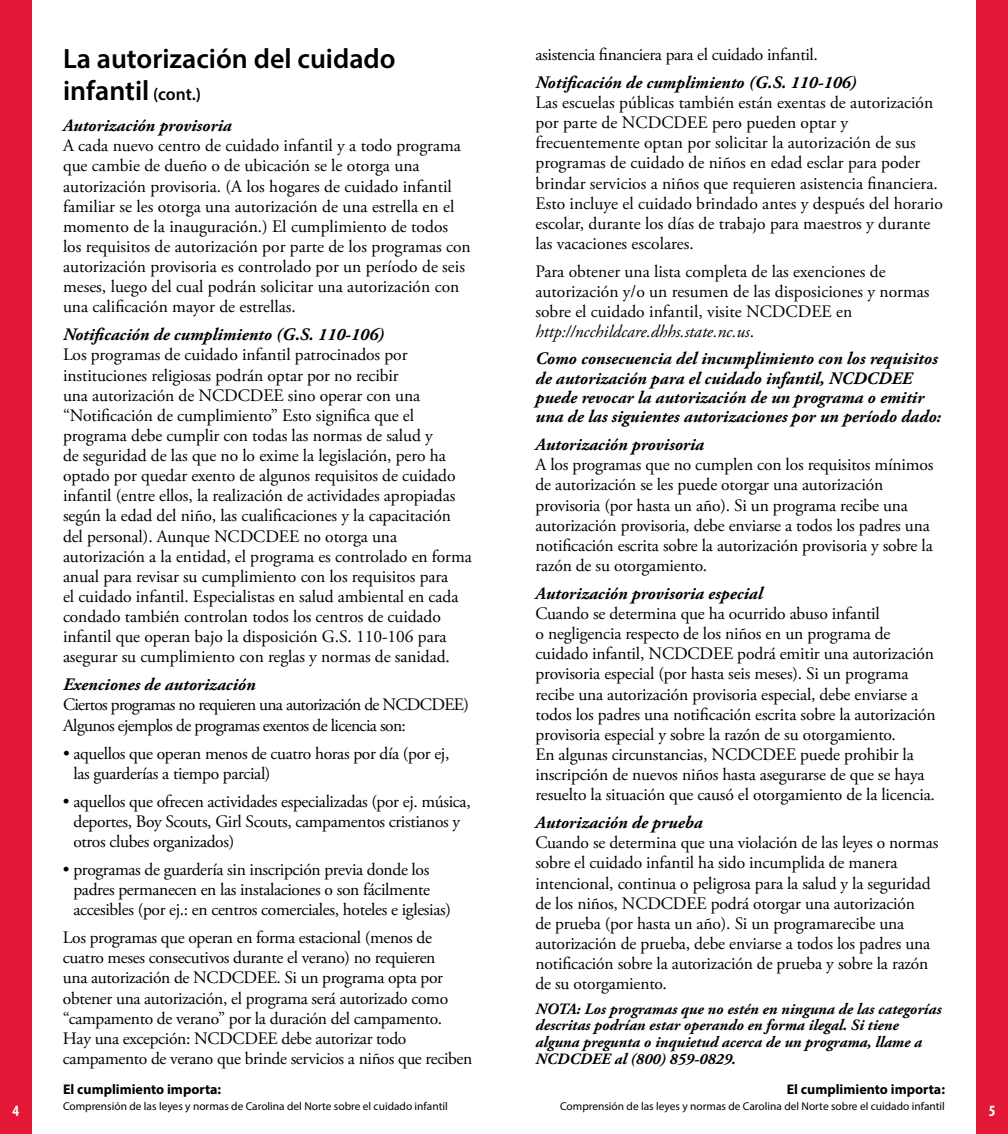
<style>
.page{position:relative;width:1008px;height:1134px;background:#fff}
.page>*{position:absolute;margin:0;border:0;box-sizing:border-box;transform-origin:0 0}
.t1{font:600 28px/31.5px "Myriad Pro";color:#000}
.t2{font:17.5px/20.1px "Adobe Garamond Pro";letter-spacing:-.01em;color:#000}
.t3{font:italic 700 17.5px/19.2px "Adobe Garamond Pro";color:#000}
.t4{font:17.5px/20.1px "Adobe Garamond Pro";letter-spacing:-.04em;color:#000}
.t5{font:italic 700 15.75px/16.6px "Adobe Garamond Pro";color:#000}
.t6{font:700 condensed 15.75px "Myriad Pro";color:#fff}
.t7{font:700 14px "Myriad Pro";color:#000}
.t8{font:11.38px "Myriad Pro";color:#000}
.s1{font-size:17.5px}
.s2{font-style:italic}
</style>
<div class="page">
<div style="left:976px;top:0;width:32px;height:1134px;background:#e31837"></div>
<div style="left:0;top:0;width:32px;height:1134px;background:#e31837"></div>
<h1 class="t1" style="left:63px;top:42px;width:334px">La autorización del cuidado infantil <span class="s1">(cont.)</span></h1>
<p class="t3" style="left:63px;top:116px;width:170px">Autorización provisoria</p>
<p class="t2" style="left:63px;top:136px;width:409px">A cada nuevo centro de cuidado infantil y a todo programa que cambie de dueño o de ubicación se le otorga una autorización provisoria. (A los hogares de cuidado infantil familiar se les otorga una autorización de una estrella en el momento de la inauguración.) El cumplimiento de todos los requisitos de autorización por parte de los programas con autorización provisoria es controlado por un período de seis meses, luego del cual podrán solicitar una autorización con una calificación mayor de estrellas.</p>
<p class="t3" style="left:63px;top:325px;width:323px">Notificación de cumplimiento (G.S. 110-106)</p>
<p class="t2" style="left:63px;top:345px;width:410px">Los programas de cuidado infantil patrocinados por instituciones religiosas podrán optar por no recibir<br>una autorización de NCDCDEE sino operar con una “Notificación de cumplimiento” Esto significa que el programa debe cumplir con todas las normas de salud y<br>de seguridad de las que no lo exime la legislación, pero ha optado por quedar exento de algunos requisitos de cuidado infantil (entre ellos, la realización de actividades apropiadas según la edad del niño, las cualificaciones y la capacitación del personal). Aunque NCDCDEE no otorga una autorización a la entidad, el programa es controlado en forma anual para revisar su cumplimiento con los requisitos para<br>el cuidado infantil. Especialistas en salud ambiental en cada condado también controlan todos los centros de cuidado infantil que operan bajo la disposición G.S. 110-106 para asegurar su cumplimiento con reglas y normas de sanidad.</p>
<p class="t3" style="left:63px;top:675px;width:194px">Exenciones de autorización</p>
<p class="t4" style="left:63px;top:695px;width:407px">Ciertos programas no requieren una autorización de NCDCDEE)<br>Algunos ejemplos de programas exentos de licencia son:</p>
<p class="t2" style="left:73px;top:744px;width:377px;text-indent:-10px">• aquellos que operan menos de cuatro horas por día (por ej, las guarderías a tiempo parcial)</p>
<p class="t2" style="left:73px;top:792px;width:399px;text-indent:-10px">• aquellos que ofrecen actividades especializadas (por ej. música, deportes, Boy Scouts, Girl Scouts, campamentos cristianos y otros clubes organizados)</p>
<p class="t2" style="left:73px;top:860px;width:379px;text-indent:-10px">• programas de guardería sin inscripción previa donde los padres permanecen en las instalaciones o son fácilmente accesibles (por ej.: en centros comerciales, hoteles e iglesias)</p>
<p class="t2" style="left:63px;top:928px;width:411px">Los programas que operan en forma estacional (menos de cuatro meses consecutivos durante el verano) no requieren<br>una autorización de NCDCDEE. Si un programa opta por obtener una autorización, el programa será autorizado como “campamento de verano” por la duración del campamento.<br>Hay una excepción: NCDCDEE debe autorizar todo campamento de verano que brinde servicios a niños que reciben</p>
<p class="t2" style="left:536px;top:45px;width:284px">asistencia financiera para el cuidado infantil.</p>
<p class="t3" style="left:536px;top:73px;width:323px">Notificación de cumplimiento (G.S. 110-106)</p>
<p class="t2" style="left:536px;top:93px;width:409px">Las escuelas públicas también están exentas de autorización por parte de NCDCDEE pero pueden optar y frecuentemente optan por solicitar la autorización de sus programas de cuidado de niños en edad esclar para poder brindar servicios a niños que requieren asistencia financiera.<br>Esto incluye el cuidado brindado antes y después del horario escolar, durante los días de trabajo para maestros y durante las vacaciones escolares.</p>
<p class="t2" style="left:536px;top:262px;width:396px">Para obtener una lista completa de las exenciones de autorización y/o un resumen de las disposiciones y normas sobre el cuidado infantil, visite NCDCDEE en <span class="s2">http://ncchildcare.dhhs.state.nc.us</span>.</p>
<p class="t3" style="left:536px;top:350px;width:407px">Como consecuencia del incumplimiento con los requisitos de autorización para el cuidado infantil, NCDCDEE puede revocar la autorización de un programa o emitir una de las siguientes autorizaciones por un período dado:</p>
<p class="t3" style="left:536px;top:435px;width:170px">Autorización provisoria</p>
<p class="t2" style="left:536px;top:455px;width:400px">A los programas que no cumplen con los requisitos mínimos de autorización se les puede otorgar una autorización provisoria (por hasta un año). Si un programa recibe una autorización provisoria, debe enviarse a todos los padres una notificación escrita sobre la autorización provisoria y sobre la razón de su otorgamiento.</p>
<p class="t3" style="left:536px;top:584px;width:229px">Autorización provisoria especial</p>
<p class="t2" style="left:536px;top:604px;width:402px">Cuando se determina que ha ocurrido abuso infantil<br>o negligencia respecto de los niños en un programa de cuidado infantil, NCDCDEE podrá emitir una autorización provisoria especial (por hasta seis meses). Si un programa recibe una autorización provisoria especial, debe enviarse a todos los padres una notificación escrita sobre la autorización provisoria especial y sobre la razón de su otorgamiento.<br>En algunas circunstancias, NCDCDEE puede prohibir la inscripción de nuevos niños hasta asegurarse de que se haya resuelto la situación que causó el otorgamiento de la licencia.</p>
<p class="t3" style="left:536px;top:813px;width:169px">Autorización de prueba</p>
<p class="t2" style="left:536px;top:833px;width:404px">Cuando se determina que una violación de las leyes o normas sobre el cuidado infantil ha sido incumplida de manera intencional, continua o peligrosa para la salud y la seguridad de los niños, NCDCDEE podrá otorgar una autorización<br>de prueba (por hasta un año). Si un programarecibe una autorización de prueba, debe enviarse a todos los padres una notificación sobre la autorización de prueba y sobre la razón de su otorgamiento.</p>
<p class="t5" style="left:536px;top:1001px;width:408px">NOTA: Los programas que no estén en ninguna de las categorías descritas podrían estar operando en forma ilegal. Si tiene alguna pregunta o inquietud acerca de un programa, llame a NCDCDEE al (800) 859-0829.</p>
<p class="t7" style="left:63px;top:1080px;width:160px">El cumplimiento importa:</p>
<p class="t8" style="left:63px;top:1099px;width:386px">Comprensión de las leyes y normas de Carolina del Norte sobre el cuidado infantil</p>
<p class="t7" style="left:787px;top:1080px;width:160px">El cumplimiento importa:</p>
<p class="t8" style="left:560px;top:1099px;width:386px">Comprensión de las leyes y normas de Carolina del Norte sobre el cuidado infantil</p>
<p class="t6" style="left:12px;top:1101px;width:8px">4</p>
<p class="t6" style="left:989px;top:1101px;width:8px">5</p>
</div>
